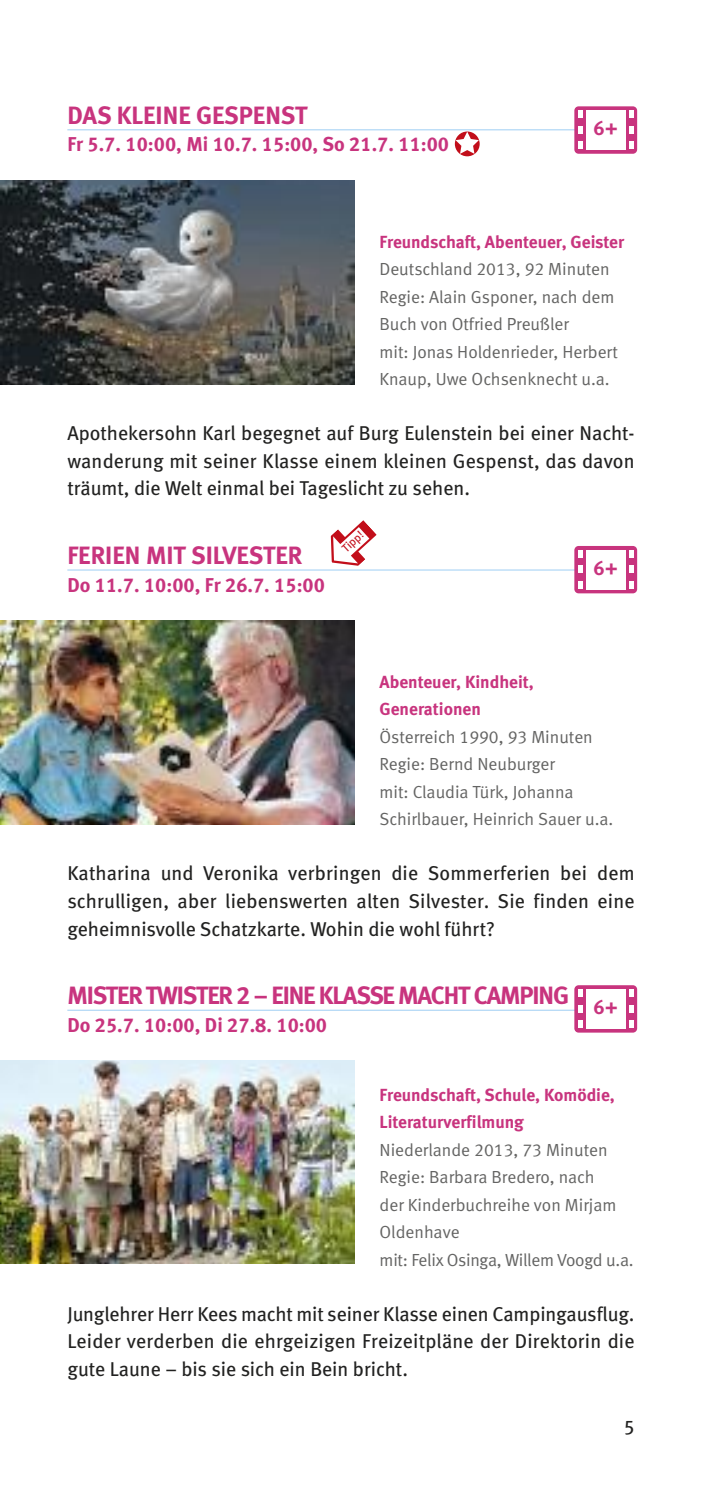
<style>
.page{position:relative;width:702px;height:1489px;background:#fff}
.page>*{position:absolute;margin:0;border:0;box-sizing:border-box;transform-origin:0 0}
.t1{font:25px "Meta Bold LF";letter-spacing:-.04em;color:#c8347e}
.t2{font:25px "Meta Bold LF";color:#c8347e}
.t3{font:20px/27.5px "Meta Book LF";color:#222221;text-align:justify}
.t4{font:20px "Meta Bold LF";color:#c8347e}
.t5{font:17.5px/27.5px "Meta Normal LF";color:#646463}
.t6{font:17.5px/27.5px "Meta Bold LF";color:#c8347e}
.t7{font:11.75px "Meta Book LF";color:#c20e1a}
</style>
<div class="page">
<hr style="left:67px;top:129px;width:567px;height:1px;background:#b2d8f6">
<hr style="left:67px;top:569px;width:567px;height:1px;background:#b2d8f6">
<hr style="left:67px;top:1009px;width:567px;height:1px;background:#b2d8f6">
<img style="left:0;top:620px;width:354px;height:204px">
<img style="left:0;top:181px;width:354px;height:203px">
<img style="left:0;top:1060px;width:354px;height:203px">
<div style="left:574px;top:106px;width:63px;height:48px;background:#c8347e;border-radius:4px"></div>
<div style="left:586px;top:110px;width:39px;height:39px;background:#fff"></div>
<svg style="left:578px;top:110px;width:4px;height:8px"></svg>
<svg style="left:578px;top:141px;width:4px;height:8px"></svg>
<svg style="left:578px;top:126px;width:4px;height:8px"></svg>
<svg style="left:629px;top:110px;width:4px;height:8px"></svg>
<svg style="left:629px;top:141px;width:4px;height:8px"></svg>
<svg style="left:629px;top:126px;width:4px;height:8px"></svg>
<div style="left:574px;top:546px;width:63px;height:47px;background:#c8347e;border-radius:4px"></div>
<div style="left:586px;top:550px;width:39px;height:39px;background:#fff"></div>
<svg style="left:578px;top:550px;width:4px;height:7px"></svg>
<svg style="left:578px;top:581px;width:4px;height:7px"></svg>
<svg style="left:578px;top:565px;width:4px;height:8px"></svg>
<svg style="left:629px;top:550px;width:4px;height:7px"></svg>
<svg style="left:629px;top:581px;width:4px;height:7px"></svg>
<svg style="left:629px;top:565px;width:4px;height:8px"></svg>
<div style="left:574px;top:985px;width:63px;height:47px;background:#c8347e;border-radius:4px"></div>
<div style="left:586px;top:989px;width:39px;height:39px;background:#fff"></div>
<svg style="left:578px;top:989px;width:4px;height:7px"></svg>
<svg style="left:578px;top:1020px;width:4px;height:7px"></svg>
<svg style="left:578px;top:1005px;width:4px;height:7px"></svg>
<svg style="left:629px;top:989px;width:4px;height:7px"></svg>
<svg style="left:629px;top:1020px;width:4px;height:7px"></svg>
<svg style="left:629px;top:1005px;width:4px;height:7px"></svg>
<div style="left:455px;top:131px;width:24px;height:25px;background:#c20e1a;border-radius:50%"></div>
<svg style="left:455px;top:132px;width:24px;height:22px"></svg>
<svg style="left:331px;top:520px;width:46px;height:45px"></svg>
<p class="t2" style="left:67px;top:106px;width:242px">DAS KLEINE GESPENST</p>
<p class="t4" style="left:67px;top:137px;width:383px">Fr 5.7. 10:00, Mi 10.7. 15:00, So 21.7. 11:00</p>
<p class="t4" style="left:593px;top:121px;width:26px">6+</p>
<p class="t6" style="left:379px;top:229px;width:246px">Freundschaft, Abenteuer, Geister</p>
<p class="t5" style="left:379px;top:257px;width:240px">Deutschland 2013, 92 Minuten<br>Regie: Alain Gsponer, nach dem<br>Buch von Otfried Preußler<br>mit: Jonas Holdenrieder, Herbert<br>Knaup, Uwe Ochsenknecht u.a.</p>
<p class="t3" style="left:67px;top:421px;width:568px">Apothekersohn Karl begegnet auf Burg Eulenstein bei einer Nacht&shy;wanderung mit seiner Klasse einem kleinen Gespenst, das davon träumt, die Welt einmal bei Tageslicht zu sehen.</p>
<p class="t2" style="left:67px;top:546px;width:236px">FERIEN MIT SILVESTER</p>
<p class="t4" style="left:67px;top:577px;width:259px">Do 11.7. 10:00, Fr 26.7. 15:00</p>
<p class="t7" style="left:340px;top:546px;width:26px;rotate:-43deg">Tipp!</p>
<p class="t4" style="left:593px;top:560px;width:26px">6+</p>
<p class="t6" style="left:379px;top:669px;width:156px">Abenteuer, Kindheit,<br>Generationen</p>
<p class="t5" style="left:379px;top:724px;width:235px">Österreich 1990, 93 Minuten<br>Regie: Bernd Neuburger<br>mit: Claudia Türk, Johanna<br>Schirlbauer, Heinrich Sauer u.a.</p>
<p class="t3" style="left:67px;top:861px;width:568px">Katharina und Veronika verbringen die Sommerferien bei dem schrulligen, aber liebenswerten alten Silvester. Sie finden eine geheimnisvolle Schatzkarte. Wohin die wohl führt?</p>
<p class="t1" style="left:67px;top:986px;width:503px">MISTER TWISTER 2 – EINE KLASSE MACHT CAMPING</p>
<p class="t4" style="left:67px;top:1017px;width:261px">Do 25.7. 10:00, Di 27.8. 10:00</p>
<p class="t4" style="left:593px;top:999px;width:26px">6+</p>
<p class="t6" style="left:379px;top:1082px;width:237px">Freundschaft, Schule, Komödie,<br>Literaturverfilmung</p>
<p class="t5" style="left:379px;top:1137px;width:256px">Niederlande 2013, 73 Minuten<br>Regie: Barbara Bredero, nach<br>der Kinderbuchreihe von Mirjam<br>Oldenhave<br>mit: Felix Osinga, Willem Voogd u.a.</p>
<p class="t3" style="left:67px;top:1301px;width:568px">Junglehrer Herr Kees macht mit seiner Klasse einen Campingausflug.<br>Leider verderben die ehrgeizigen Freizeitpläne der Direktorin die gute Laune – bis sie sich ein Bein bricht.</p>
<p class="t3" style="left:623px;top:1414px;width:13px">5</p>
</div>
